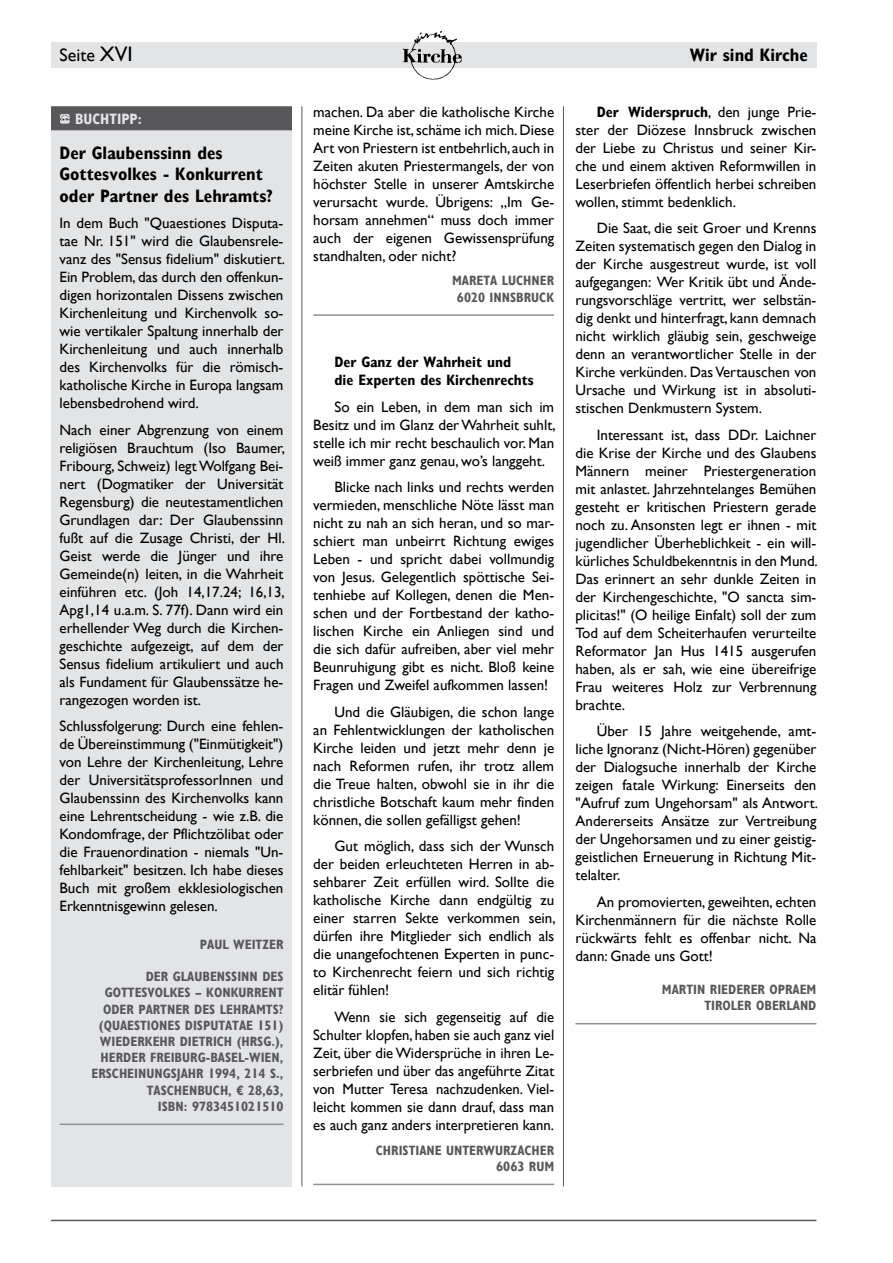
<style>
.page{position:relative;width:893px;height:1263px;background:#fff}
.page>*{position:absolute;margin:0;border:0;box-sizing:border-box;transform-origin:0 0}
.t1{font:700 18px/21.6px "Gill Sans Condensed";color:#000}
.t2{font:18px "Gill Sans";color:#000}
.t3{font:15px/18px "Gill Sans";color:#000;text-align:justify}
.t4{font:700 15px/18px "Gill Sans Condensed";color:#000}
.t5{font:700 15px "Gill Sans Condensed";color:#e3e4e5}
.t6{font:700 13.5px/16.2px "Gill Sans Condensed";color:#58585a;text-align:right}
.s1{font-size:21px}
.s2{font-family:"Gill Sans";font-weight:400}
</style>
<div class="page">
<div style="left:51px;top:43px;width:765px;height:25px;background:#e3e4e5"></div>
<img style="left:400px;top:31px;width:66px;height:49px">
<hr style="left:51px;top:1220px;width:765px;height:1px;background:#58585a">
<hr style="left:302px;top:106px;width:1px;height:1080px;background:#58585a">
<hr style="left:563px;top:106px;width:1px;height:1080px;background:#58585a">
<hr style="left:313px;top:314px;width:241px;height:2px;background:#8f9092">
<hr style="left:313px;top:1184px;width:241px;height:1px;background:#8f9092">
<hr style="left:575px;top:1023px;width:241px;height:1px;background:#8f9092">
<div style="left:51px;top:106px;width:241px;height:1080px;background:#e3e4e5"></div>
<div style="left:51px;top:106px;width:241px;height:24px;background:#58585a"></div>
<hr style="left:60px;top:1123px;width:223px;height:2px;background:#8f9092">
<svg style="left:60px;top:114px;width:8px;height:8px"></svg>
<div style="left:60px;top:114px;width:10px;height:10px;border:1px solid #58585a;border-radius:2px"></div>
<p class="t2" style="left:60px;top:45px;width:75px">Seite <span class="s1">XVI</span></p>
<p class="t1" style="left:690px;top:44px;width:120px">WIR SIND KIRCHE</p>
<p class="t5" style="left:75px;top:110px;width:68px">BUCHTIPP:</p>
<p class="t1" style="left:60px;top:142px;width:215px">DER GLAUBENSSINN DES<br>GOTTESVOLKES - KONKURRENT<br>ODER PARTNER DES LEHRAMTS?</p>
<p class="t3" style="left:60px;top:214px;width:227px">In dem Buch "Quaestiones Disputa&shy;tae Nr. 151" wird die Glaubensrele&shy;vanz des "Sensus fidelium" diskutiert.<br>Ein Problem, das durch den offenkun&shy;digen horizontalen Dissens zwischen Kirchenleitung und Kirchenvolk so&shy;wie vertikaler Spaltung innerhalb der Kirchenleitung und auch innerhalb des Kirchenvolks für die römisch&shy;katholische Kirche in Europa langsam lebensbedrohend wird.</p>
<p class="t3" style="left:60px;top:421px;width:227px">Nach einer Abgrenzung von einem religiösen Brauchtum (Iso Baumer, Fribourg, Schweiz) legt Wolfgang Bei&shy;nert (Dogmatiker der Universität Regensburg) die neutestamentlichen Grundlagen dar: Der Glaubenssinn fußt auf die Zusage Christi, der Hl.<br>Geist werde die Jünger und ihre Gemeinde(n) leiten, in die Wahrheit einführen etc. (Joh 14,17.24; 16,13, Apg1,14 u.a.m. S. 77f). Dann wird ein erhellender Weg durch die Kirchen&shy;geschichte aufgezeigt, auf dem der Sensus fidelium artikuliert und auch als Fundament für Glaubenssätze he&shy;rangezogen worden ist.</p>
<p class="t3" style="left:60px;top:717px;width:225px">Schlussfolgerung: Durch eine fehlen&shy;de Übereinstimmung ("Einmütigkeit") von Lehre der Kirchenleitung, Lehre der UniversitätsprofessorInnen und Glaubenssinn des Kirchenvolks kann eine Lehrentscheidung - wie z.B. die Kondomfrage, der Pflichtzölibat oder die Frauenordination - niemals "Un&shy;fehlbarkeit" besitzen. Ich habe dieses Buch mit großem ekklesiologischen Erkenntnisgewinn gelesen.</p>
<p class="t6" style="left:200px;top:936px;width:85px">PAUL WEITZER</p>
<p class="t6" style="left:92px;top:968px;width:193px">DER GLAUBENSSINN DES<br>GOTTESVOLKES – KONKU RRENT<br>ODER PARTNER DES LEHRAMTS? (QUAESTIONES DISPUTATAE 151)<br>WIEDERKEHR DIETRICH (HRSG.),<br>HERDER FREIBURG-BASEL-WIEN,<br>ERSCHEINUNGSJAHR 1994, 214 S.,<br>TASCHENBUCH, € 28,63,<br>ISBN: 9783451021510</p>
<p class="t3" style="left:313px;top:103px;width:242px">machen. Da aber die katholische Kirche meine Kirche ist, schäme ich mich. Diese Art von Priestern ist entbehrlich, auch in Zeiten akuten Priestermangels, der von höchster Stelle in unserer Amtskirche verursacht wurde. Übrigens: „Im Ge&shy;horsam annehmen“ muss doch immer auch der eigenen Gewissensprüfung standhalten, oder nicht?</p>
<p class="t6" style="left:452px;top:273px;width:104px;text-align:center">MARETA LUCHNER<br>6020 INNSBRUCK</p>
<p class="t4" style="left:334px;top:353px;width:201px">DER GANZ DER WAHRHEIT UND<br>DIE EXPERTEN DES KIRCHENRECHTS</p>
<p class="t3" style="left:313px;top:398px;width:244px;text-indent:21px">So ein Leben, in dem man sich im Besitz und im Glanz der Wahrheit suhlt, stelle ich mir recht beschaulich vor. Man weiß immer ganz genau, wo’s langgeht.</p>
<p class="t3" style="left:313px;top:479px;width:242px;text-indent:21px">Blicke nach links und rechts werden vermieden, menschliche Nöte lässt man nicht zu nah an sich heran, und so mar&shy;schiert man unbeirrt Richtung ewiges Leben - und spricht dabei vollmundig von Jesus. Gelegentlich spöttische Sei&shy;tenhiebe auf Kollegen, denen die Men&shy;schen und der Fortbestand der katho&shy;lischen Kirche ein Anliegen sind und die sich dafür aufreiben, aber viel mehr Beunruhigung gibt es nicht. Bloß keine Fragen und Zweifel aufkommen lassen!</p>
<p class="t3" style="left:313px;top:703px;width:242px;text-indent:21px">Und die Gläubigen, die schon lange an Fehlentwicklungen der katholischen Kirche leiden und jetzt mehr denn je nach Reformen rufen, ihr trotz allem die Treue halten, obwohl sie in ihr die christliche Botschaft kaum mehr finden können, die sollen gefälligst gehen!</p>
<p class="t3" style="left:313px;top:838px;width:244px;text-indent:21px">Gut möglich, dass sich der Wunsch der beiden erleuchteten Herren in ab&shy;sehbarer Zeit erfüllen wird. Sollte die katholische Kirche dann endgültig zu einer starren Sekte verkommen sein, dürfen ihre Mitglieder sich endlich als die unangefochtenen Experten in punc&shy;to Kirchenrecht feiern und sich richtig elitär fühlen!</p>
<p class="t3" style="left:313px;top:1008px;width:242px;text-indent:21px">Wenn sie sich gegenseitig auf die Schulter klopfen, haben sie auch ganz viel Zeit, über die Widersprüche in ihren Le&shy;serbriefen und über das angeführte Zitat von Mutter Teresa nachzudenken. Viel&shy;leicht kommen sie dann drauf, dass man es auch ganz anders interpretieren kann.</p>
<p class="t6" style="left:496px;top:1142px;width:59px;text-align:left;text-indent:-120px">CHRISTIANE UNTERWU RZACHER<br>6063 RUM</p>
<p class="t4" style="left:597px;top:103px;width:221px">DER WIDERSPRUCH<span class="s2">, den junge Prie-</span></p>
<p class="t3" style="left:575px;top:121px;width:242px">ster der Diözese Innsbruck zwischen der Liebe zu Christus und seiner Kir&shy;che und einem aktiven Reformwillen in Leserbriefen öffentlich herbei schreiben wollen, stimmt bedenklich.</p>
<p class="t3" style="left:575px;top:219px;width:242px;text-indent:21px">Die Saat, die seit Groer und Krenns Zeiten systematisch gegen den Dialog in der Kirche ausgestreut wurde, ist voll aufgegangen: Wer Kritik übt und Ände&shy;rungsvorschläge vertritt, wer selbstän&shy;dig denkt und hinterfragt, kann demnach nicht wirklich gläubig sein, geschweige denn an verantwortlicher Stelle in der Kirche verkünden. Das Vertauschen von Ursache und Wirkung ist in absoluti&shy;stischen Denkmustern System.</p>
<p class="t3" style="left:575px;top:426px;width:244px;text-indent:21px">Interessant ist, dass DDr. Laichner die Krise der Kirche und des Glaubens Männern meiner Priestergeneration mit anlastet. Jahrzehntelanges Bemühen gesteht er kritischen Priestern gerade noch zu. Ansonsten legt er ihnen - mit jugendlicher Überheblichkeit - ein will&shy;kürliches Schuldbekenntnis in den Mund.<br>Das erinnert an sehr dunkle Zeiten in der Kirchengeschichte, "O sancta sim&shy;plicitas!" (O heilige Einfalt) soll der zum Tod auf dem Scheiterhaufen verurteilte Reformator Jan Hus 1415 ausgerufen haben, als er sah, wie eine übereifrige Frau weiteres Holz zur Verbrennung brachte.</p>
<p class="t3" style="left:575px;top:722px;width:244px;text-indent:21px">Über 15 Jahre weitgehende, amt&shy;liche Ignoranz (Nicht-Hören) gegenüber der Dialogsuche innerhalb der Kirche zeigen fatale Wirkung: Einerseits den "Aufruf zum Ungehorsam" als Antwort.<br>Andererseits Ansätze zur Vertreibung der Ungehorsamen und zu einer geistig&shy;geistlichen Erneuerung in Richtung Mit&shy;telalter.</p>
<p class="t3" style="left:575px;top:893px;width:242px;text-indent:21px">An promovierten, geweihten, echten Kirchenmännern für die nächste Rolle rückwärts fehlt es offenbar nicht. Na dann: Gnade uns Gott!</p>
<p class="t6" style="left:662px;top:981px;width:156px">MARTIN RIEDERER OPRAEM<br>TIROLER OBERLAND</p>
</div>
